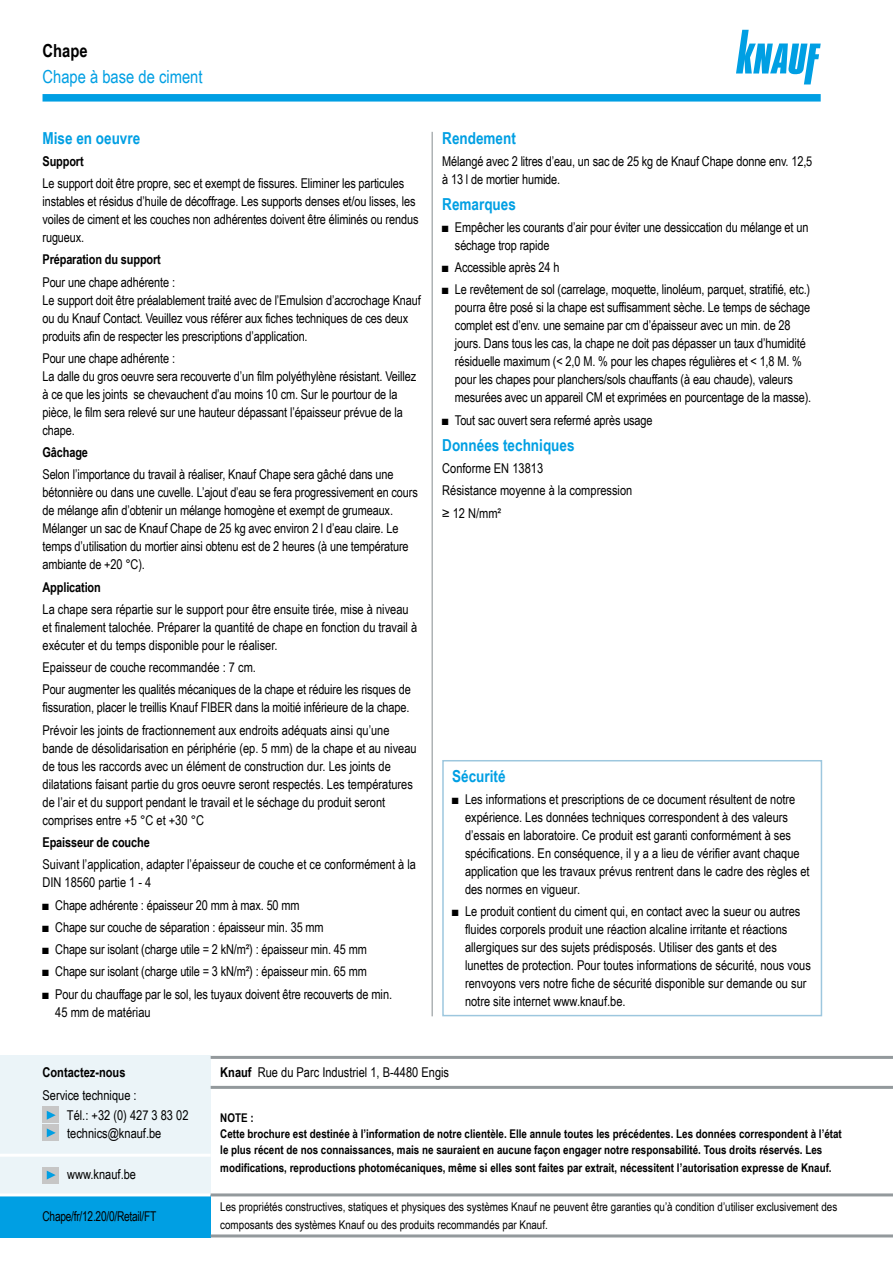
<style>
.page{position:relative;width:893px;height:1263px;background:#fff}
.page>*{position:absolute;margin:0;border:0;box-sizing:border-box;transform-origin:0 0}
.t1{font:18px "Arial Narrow";color:#009fe3}
.t2{font:700 18px "Arial Narrow";color:#000}
.t3{font:700 16.5px "Arial Narrow";color:#009fe3}
.t4{font:13.5px/18px "Arial Narrow";letter-spacing:-.01em;color:#000}
.t5{font:700 13.5px "Arial Narrow";letter-spacing:-.01em;color:#000}
.t6{font:13.5px "Arial Narrow";letter-spacing:-.01em;color:#000;scale:.92 1}
.t7{font:700 12px/16px "Arial Narrow";color:#000}
.t8{font:12px/18px "Arial Narrow";color:#000}
.s1{font-weight:700}
</style>
<div class="page">
<div style="left:43px;top:94px;width:778px;height:8px;background:#009fe3"></div>
<svg style="left:736px;top:30px;width:85px;height:54px"></svg>
<div style="left:0;top:1056px;width:210px;height:139px;background:#ebf4f8"></div>
<div style="left:0;top:1195px;width:210px;height:42px;background:#009fe3"></div>
<hr style="left:0;top:1154px;width:211px;height:3px;background:#fff">
<hr style="left:0;top:1193px;width:211px;height:3px;background:#fff">
<hr style="left:211px;top:1056px;width:682px;height:3px;background:#93999c">
<hr style="left:211px;top:1086px;width:682px;height:3px;background:#93999c">
<hr style="left:211px;top:1193px;width:682px;height:3px;background:#93999c">
<hr style="left:211px;top:1234px;width:682px;height:3px;background:#93999c">
<div style="left:43px;top:1106px;width:16px;height:16px;background:#c6c6c6"></div>
<div style="left:43px;top:1125px;width:16px;height:16px;background:#c6c6c6"></div>
<div style="left:43px;top:1167px;width:16px;height:16px;background:#c6c6c6"></div>
<svg style="left:47px;top:1111px;width:9px;height:9px"></svg>
<svg style="left:47px;top:1128px;width:9px;height:9px"></svg>
<svg style="left:47px;top:1170px;width:9px;height:9px"></svg>
<hr style="left:432px;top:132px;width:1px;height:884px;background:#93999c">
<div style="left:442px;top:760px;width:380px;height:256px;border:2px solid #9dc7de"></div>
<h1 class="t2" style="left:43px;top:37px;width:47px">Chape</h1>
<h1 class="t1" style="left:43px;top:64px;width:162px">Chape à base de ciment</h1>
<p class="t3" style="left:43px;top:125px;width:99px">Mise en oeuvre</p>
<p class="t5" style="left:43px;top:151px;width:43px">Support</p>
<p class="t4" style="left:43px;top:174px;width:377px">Le support doit être propre, sec et exempt de fissures. Eliminer les particules instables et résidus d’huile de décoffrage. Les supports denses et/ou lisses, les voiles de ciment et les couches non adhérentes doivent être éliminés ou rendus rugueux.</p>
<p class="t5" style="left:43px;top:249px;width:120px">Préparation du support</p>
<p class="t4" style="left:43px;top:272px;width:380px">Pour une chape adhérente :<br>Le support doit être préalablement traité avec de l’Emulsion d’accrochage Knauf ou du Knauf Contact. Veuillez vous référer aux fiches techniques de ces deux produits afin de respecter les prescriptions d’application.</p>
<p class="t4" style="left:43px;top:349px;width:375px">Pour une chape adhérente :<br>La dalle du gros oeuvre sera recouverte d’un film polyéthylène résistant. Veillez à ce que les joints se chevauchent d’au moins 10 cm. Sur le pourtour de la pièce, le film sera relevé sur une hauteur dépassant l’épaisseur prévue de la chape.</p>
<p class="t5" style="left:43px;top:442px;width:47px">Gâchage</p>
<p class="t4" style="left:43px;top:465px;width:377px">Selon l’importance du travail à réaliser, Knauf Chape sera gâché dans une bétonnière ou dans une cuvelle. L’ajout d’eau se fera progressivement en cours de mélange afin d’obtenir un mélange homogène et exempt de grumeaux.<br>Mélanger un sac de Knauf Chape de 25 kg avec environ 2 l d’eau claire. Le temps d’utilisation du mortier ainsi obtenu est de 2 heures (à une température ambiante de +20 °C).</p>
<p class="t5" style="left:43px;top:577px;width:60px">Application</p>
<p class="t4" style="left:43px;top:600px;width:376px">La chape sera répartie sur le support pour être ensuite tirée, mise à niveau et finalement talochée. Préparer la quantité de chape en fonction du travail à exécuter et du temps disponible pour le réaliser.</p>
<p class="t4" style="left:43px;top:656px;width:370px;line-height:22.2px">Epaisseur de couche recommandée : 7 cm.<br>Pour augmenter les qualités mécaniques de la chape et réduire les risques de</p>
<p class="t4" style="left:43px;top:696px;width:368px;line-height:22.2px">fissuration, placer le treillis Knauf FIBER dans la moitié inférieure de la chape.<br>Prévoir les joints de fractionnement aux endroits adéquats ainsi qu’une</p>
<p class="t4" style="left:43px;top:738px;width:376px">bande de désolidarisation en périphérie (ep. 5 mm) de la chape et au niveau de tous les raccords avec un élément de construction dur. Les joints de dilatations faisant partie du gros oeuvre seront respectés. Les températures de l’air et du support pendant le travail et le séchage du produit seront comprises entre +5 °C et +30 °C</p>
<p class="t5" style="left:43px;top:832px;width:109px">Epaisseur de couche</p>
<p class="t4" style="left:43px;top:855px;width:375px">Suivant l’application, adapter l’épaisseur de couche et ce conformément à la<br>DIN 18560 partie 1 - 4</p>
<p class="t4" style="left:43px;top:895px;width:259px">■ Chape adhérente : épaisseur 20 mm à max. 50 mm</p>
<p class="t4" style="left:43px;top:917px;width:283px">■ Chape sur couche de séparation : épaisseur min. 35 mm</p>
<p class="t4" style="left:43px;top:940px;width:326px">■ Chape sur isolant (charge utile = 2 kN/m²) : épaisseur min. 45 mm</p>
<p class="t4" style="left:43px;top:962px;width:326px">■ Chape sur isolant (charge utile = 3 kN/m²) : épaisseur min. 65 mm</p>
<p class="t4" style="left:55px;top:984px;width:339px;text-indent:-13px">■ Pour du chauffage par le sol, les tuyaux doivent être recouverts de min.<br>45 mm de matériau</p>
<p class="t3" style="left:442px;top:125px;width:75px">Rendement</p>
<p class="t4" style="left:442px;top:152px;width:372px">Mélangé avec 2 litres d’eau, un sac de 25 kg de Knauf Chape donne env. 12,5 à 13 l de mortier humide.</p>
<p class="t3" style="left:442px;top:191px;width:75px">Remarques</p>
<p class="t4" style="left:455px;top:218px;width:355px;text-indent:-13px">■ Empêcher les courants d’air pour éviter une dessiccation du mélange et un séchage trop rapide</p>
<p class="t4" style="left:442px;top:258px;width:119px">■ Accessible après 24 h</p>
<p class="t4" style="left:455px;top:280px;width:358px;text-indent:-13px">■ Le revêtement de sol (carrelage, moquette, linoléum, parquet, stratifié, etc.) pourra être posé si la chape est suffisamment sèche. Le temps de séchage complet est d’env. une semaine par cm d’épaisseur avec un min. de 28 jours. Dans tous les cas, la chape ne doit pas dépasser un taux d’humidité résiduelle maximum (&lt; 2,0 M. % pour les chapes régulières et &lt; 1,8 M. % pour les chapes pour planchers/sols chauffants (à eau chaude), valeurs mesurées avec un appareil CM et exprimées en pourcentage de la masse).</p>
<p class="t4" style="left:442px;top:410px;width:212px">■ Tout sac ouvert sera refermé après usage</p>
<p class="t3" style="left:442px;top:433px;width:134px">Données techniques</p>
<p class="t4" style="left:442px;top:457px;width:192px;line-height:22.2px">Conforme EN 13813<br>Résistance moyenne à la compression ≥ 12 N/mm²</p>
<p class="t3" style="left:452px;top:763px;width:55px">Sécurité</p>
<p class="t4" style="left:465px;top:790px;width:346px;text-indent:-13px">■ Les informations et prescriptions de ce document résultent de notre expérience. Les données techniques correspondent à des valeurs d’essais en laboratoire. Ce produit est garanti conformément à ses spécifications. En conséquence, il y a a lieu de vérifier avant chaque application que les travaux prévus rentrent dans le cadre des règles et des normes en vigueur.</p>
<p class="t4" style="left:465px;top:902px;width:347px;text-indent:-13px">■ Le produit contient du ciment qui, en contact avec la sueur ou autres fluides corporels produit une réaction alcaline irritante et réactions allergiques sur des sujets prédisposés. Utiliser des gants et des lunettes de protection. Pour toutes informations de sécurité, nous vous renvoyons vers notre fiche de sécurité disponible sur demande ou sur notre site internet www.knauf.be.</p>
<p class="t5" style="left:43px;top:1062px;width:85px">Contactez-nous</p>
<p class="t4" style="left:67px;top:1084px;width:123px;line-height:20.1px;text-indent:-24px">Service technique :<br>Tél.: +32 (0) 427 3 83 02</p>
<p class="t4" style="left:67px;top:1123px;width:96px">technics@knauf.be</p>
<p class="t4" style="left:67px;top:1165px;width:70px">www.knauf.be</p>
<p class="t6" style="left:43px;top:1206px;width:125px">Chape/fr/12.20/0/Retail/FT</p>
<p class="t4" style="left:220px;top:1063px;width:230px"><span class="s1">Knauf</span> Rue du Parc Industriel 1, B-4480 Engis</p>
<p class="t7" style="left:220px;top:1109px;width:623px">NOTE :<br>Cette brochure est destinée à l’information de notre clientèle. Elle annule toutes les précédentes. Les données correspondent à l’état le plus récent de nos connaissances, mais ne sauraient en aucune façon engager notre responsabilité. Tous droits réservés. Les</p>
<p class="t7" style="left:220px;top:1159px;width:613px">modifications, reproductions photomécaniques, même si elles sont faites par extrait, nécessitent l’autorisation expresse de Knauf.</p>
<p class="t8" style="left:220px;top:1197px;width:618px">Les propriétés constructives, statiques et physiques des systèmes Knauf ne peuvent être garanties qu’à condition d’utiliser exclusivement des composants des systèmes Knauf ou des produits recommandés par Knauf.</p>
</div>
